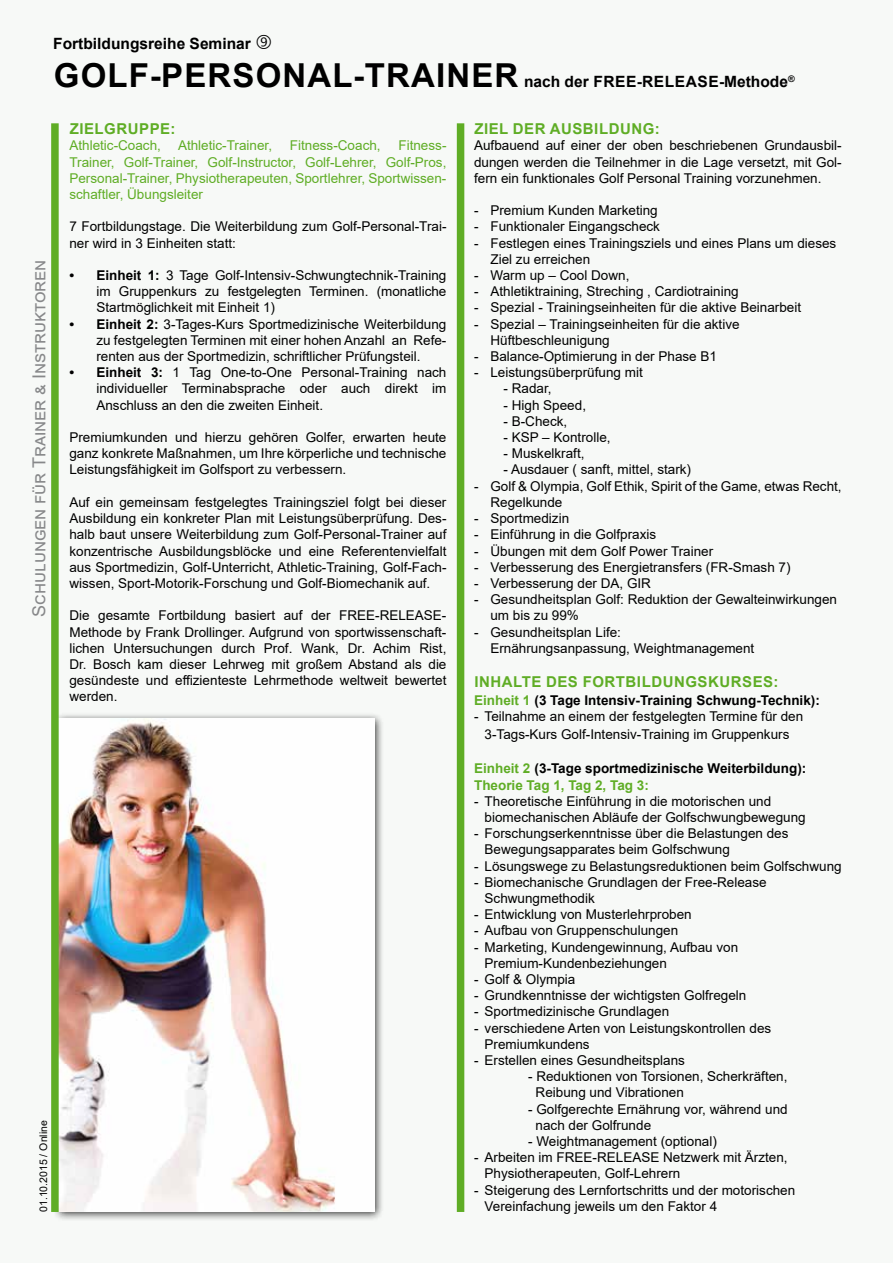
<style>
.page{position:relative;width:893px;height:1263px;background:#f7f9f7}
.page>*{position:absolute;margin:0;border:0;box-sizing:border-box;transform-origin:0 0}
.t1{font:18px "Arial";color:#87888a}
.t2{font:700 15.6px "Arial";color:#000}
.t3{font:700 15px "Arial";letter-spacing:.035em;color:#5fad25}
.t4{font:13.5px/16.2px "Arial";color:#000}
.t5{font:13.5px/16.2px "Arial";color:#5fad25;text-align:justify}
.t6{font:700 13.5px/16.2px "Arial";color:#000}
.t7{font:10.5px "Arial";color:#000}
.s1{font-size:33px}
.s2{font-weight:700}
.s3{color:#5fad25}
</style>
<div class="page">
<div style="left:52px;top:712px;width:333px;height:510px;background:#000;opacity:.75"></div>
<img style="left:59px;top:719px;width:316px;height:493px">
<div style="left:51px;top:123px;width:8px;height:1089px;background:#5fad25"></div>
<div style="left:457px;top:123px;width:7px;height:1089px;background:#5fad25"></div>
<p class="t2" style="left:53px;top:32px;width:199px">Fortbildungsreihe Seminar</p>
<p class="t2" style="left:54px;top:71px;width:742px"><span class="s1">GOLF-PERSONAL-TRAINER</span> nach der FREE-RELEASE-Methode<sup>®</sup></p>
<h1 class="t1" style="left:27px;top:617px;width:358px;rotate:-90deg">Schulungen für Trainer &amp; Instruktoren</h1>
<p class="t3" style="left:70px;top:118px;width:107px">ZIELGRUPPE:</p>
<p class="t5" style="left:69px;top:138px;width:93px">Athletic-Coach,</p>
<p class="t5" style="left:178px;top:138px;width:96px">Athletic-Trainer,</p>
<p class="t5" style="left:290px;top:138px;width:92px">Fitness-Coach,</p>
<p class="t5" style="left:69px;top:138px;width:379px;text-indent:329px">Fitness-Trainer, Golf-Trainer, Golf-Instructor, Golf-Lehrer, Golf-Pros, Personal-Trainer, Physiotherapeuten, Sportlehrer, Sportwissen&shy;schaftler, Übungsleiter</p>
<p class="t4" style="left:69px;top:219px;width:379px">7 Fortbildungstage. Die Weiterbildung zum Golf-Personal-Trai&shy;ner wird in 3 Einheiten statt:</p>
<p class="t4" style="left:96px;top:267px;width:351px;text-align:justify;text-indent:-27px"><span class="s2">• Einheit 1:</span> 3 Tage Golf-Intensiv-Schwungtechnik-Training im Gruppenkurs zu festgelegten Terminen. (monatliche Startmöglichkeit mit Einheit 1)</p>
<p class="t4" style="left:96px;top:316px;width:351px;text-align:justify;text-indent:-27px"><span class="s2">• Einheit 2:</span> 3-Tages-Kurs Sportmedizinische Weiterbildung zu festgelegten Terminen mit einer hohen Anzahl an Refe&shy;renten aus der Sportmedizin, schriftlicher Prüfungsteil.</p>
<p class="t4" style="left:96px;top:364px;width:352px;text-align:justify;text-indent:-27px"><span class="s2">• Einheit 3:</span> 1 Tag One-to-One Personal-Training nach individueller Terminabsprache oder auch direkt im Anschluss an den die zweiten Einheit.</p>
<p class="t4" style="left:69px;top:429px;width:379px;text-align:justify">Premiumkunden und hierzu gehören Golfer, erwarten heute ganz konkrete Maßnahmen, um Ihre körperliche und technische Leistungsfähigkeit im Golfsport zu verbessern.</p>
<p class="t4" style="left:69px;top:494px;width:379px;text-align:justify">Auf ein gemeinsam festgelegtes Trainingsziel folgt bei dieser Ausbildung ein konkreter Plan mit Leistungsüberprüfung. Des&shy;halb baut unsere Weiterbildung zum Golf-Personal-Trainer auf konzentrische Ausbildungsblöcke und eine Referentenvielfalt aus Sportmedizin, Golf-Unterricht, Athletic-Training, Golf-Fach&shy;wissen, Sport-Motorik-Forschung und Golf-Biomechanik auf.</p>
<p class="t4" style="left:69px;top:607px;width:379px;text-align:justify">Die gesamte Fortbildung basiert auf der FREE-RELEASE-Methode by Frank Drollinger. Aufgrund von sportwissenschaft&shy;lichen Untersuchungen durch Prof. Wank, Dr. Achim Rist, Dr. Bosch kam dieser Lehrweg mit großem Abstand als die gesündeste und effizienteste Lehrmethode weltweit bewertet werden.</p>
<p class="t7" style="left:36px;top:1212px;width:93px;rotate:-90deg">01.10.2015 / Online</p>
<p class="t3" style="left:474px;top:118px;width:187px">ZIEL DER AUSBILDUNG:</p>
<p class="t4" style="left:474px;top:138px;width:369px;text-align:justify">Aufbauend auf einer der oben beschriebenen Grundausbil&shy;dungen werden die Teilnehmer in die Lage versetzt, mit Gol&shy;fern ein funktionales Golf Personal Training vorzunehmen.</p>
<p class="t4" style="left:474px;top:202px;width:185px">- Premium Kunden Marketing</p>
<p class="t4" style="left:474px;top:219px;width:187px">- Funktionaler Eingangscheck</p>
<p class="t4" style="left:490px;top:235px;width:347px;text-indent:-16px">- Festlegen eines Trainingsziels und eines Plans um dieses<br>Ziel zu erreichen</p>
<p class="t4" style="left:474px;top:267px;width:157px">- Warm up – Cool Down,</p>
<p class="t4" style="left:474px;top:283px;width:266px">- Athletiktraining, Streching , Cardiotraining</p>
<p class="t4" style="left:474px;top:300px;width:329px">- Spezial - Trainingseinheiten für die aktive Beinarbeit</p>
<p class="t4" style="left:490px;top:316px;width:251px;text-indent:-16px">- Spezial – Trainingseinheiten für die aktive<br>Hüftbeschleunigung</p>
<p class="t4" style="left:474px;top:348px;width:244px">- Balance-Optimierung in der Phase B1</p>
<p class="t4" style="left:474px;top:364px;width:170px">- Leistungsüberprüfung mit</p>
<p class="t4" style="left:503px;top:381px;width:50px">- Radar,</p>
<p class="t4" style="left:503px;top:397px;width:84px">- High Speed,</p>
<p class="t4" style="left:503px;top:413px;width:65px">- B-Check,</p>
<p class="t4" style="left:503px;top:429px;width:109px">- KSP – Kontrolle,</p>
<p class="t4" style="left:503px;top:445px;width:83px">- Muskelkraft,</p>
<p class="t4" style="left:503px;top:462px;width:189px">- Ausdauer ( sanft, mittel, stark)</p>
<p class="t4" style="left:490px;top:478px;width:353px;text-indent:-16px">- Golf &amp; Olympia, Golf Ethik, Spirit of the Game, etwas Recht,<br>Regelkunde</p>
<p class="t4" style="left:474px;top:510px;width:97px">- Sportmedizin</p>
<p class="t4" style="left:474px;top:526px;width:184px">- Einführung in die Golfpraxis</p>
<p class="t4" style="left:474px;top:543px;width:241px">- Übungen mit dem Golf Power Trainer</p>
<p class="t4" style="left:474px;top:559px;width:318px">- Verbesserung des Energietransfers (FR-Smash 7)</p>
<p class="t4" style="left:474px;top:575px;width:178px">- Verbesserung der DA, GIR</p>
<p class="t4" style="left:490px;top:591px;width:348px;text-indent:-16px">- Gesundheitsplan Golf: Reduktion der Gewalteinwirkungen um bis zu 99%</p>
<p class="t4" style="left:490px;top:624px;width:265px;text-indent:-16px">- Gesundheitsplan Life:<br>Ernährungsanpassung, Weightmanagement</p>
<p class="t3" style="left:474px;top:671px;width:306px">INHALTE DES FORTBILDUNGSKURSES:</p>
<p class="t6" style="left:474px;top:692px;width:347px"><span class="s3">Einheit 1</span> (3 Tage Intensiv-Training Schwung-Technik):</p>
<p class="t4" style="left:474px;top:707px;width:331px;line-height:18px;text-align:center">- Teilnahme an einem der festgelegten Termine für den<br>3-Tags-Kurs Golf-Intensiv-Training im Gruppenkurs</p>
<p class="t6" style="left:474px;top:761px;width:334px"><span class="s3">Einheit 2</span> (3-Tage sportmedizinische Weiterbildung):<br><span class="s3">Theorie Tag 1, Tag 2, Tag 3:</span></p>
<p class="t4" style="left:485px;top:793px;width:323px;text-indent:-11px">- Theoretische Einführung in die motorischen und biomechanischen Abläufe der Golfschwungbewegung</p>
<p class="t4" style="left:485px;top:825px;width:305px;text-indent:-11px">- Forschungserkenntnisse über die Belastungen des<br>Bewegungsapparates beim Golfschwung</p>
<p class="t4" style="left:474px;top:858px;width:369px">- Lösungswege zu Belastungsreduktionen beim Golfschwung</p>
<p class="t4" style="left:485px;top:874px;width:284px;text-indent:-11px">- Biomechanische Grundlagen der Free-Release<br>Schwungmethodik</p>
<p class="t4" style="left:474px;top:906px;width:219px">- Entwicklung von Musterlehrproben</p>
<p class="t4" style="left:474px;top:922px;width:206px">- Aufbau von Gruppenschulungen</p>
<p class="t4" style="left:485px;top:939px;width:255px;text-indent:-11px">- Marketing, Kundengewinnung, Aufbau von<br>Premium-Kundenbeziehungen</p>
<p class="t4" style="left:474px;top:971px;width:103px">- Golf &amp; Olympia</p>
<p class="t4" style="left:474px;top:987px;width:274px">- Grundkenntnisse der wichtigsten Golfregeln</p>
<p class="t4" style="left:474px;top:1003px;width:197px">- Sportmedizinische Grundlagen</p>
<p class="t4" style="left:485px;top:1020px;width:288px;text-indent:-11px">- verschiedene Arten von Leistungskontrollen des<br>Premiumkundens</p>
<p class="t4" style="left:474px;top:1052px;width:212px">- Erstellen eines Gesundheitsplans</p>
<p class="t4" style="left:536px;top:1068px;width:253px;text-indent:-8px">- Reduktionen von Torsionen, Scherkräften,<br>Reibung und Vibrationen</p>
<p class="t4" style="left:536px;top:1101px;width:254px;text-indent:-8px">- Golfgerechte Ernährung vor, während und nach der Golfrunde</p>
<p class="t4" style="left:528px;top:1133px;width:190px">- Weightmanagement (optional)</p>
<p class="t4" style="left:485px;top:1149px;width:305px;text-indent:-11px">- Arbeiten im FREE-RELEASE Netzwerk mit Ärzten,<br>Physiotherapeuten, Golf-Lehrern</p>
<p class="t4" style="left:485px;top:1182px;width:312px;text-indent:-11px">- Steigerung des Lernfortschritts und der motorischen<br>Vereinfachung jeweils um den Faktor 4</p>
</div>
